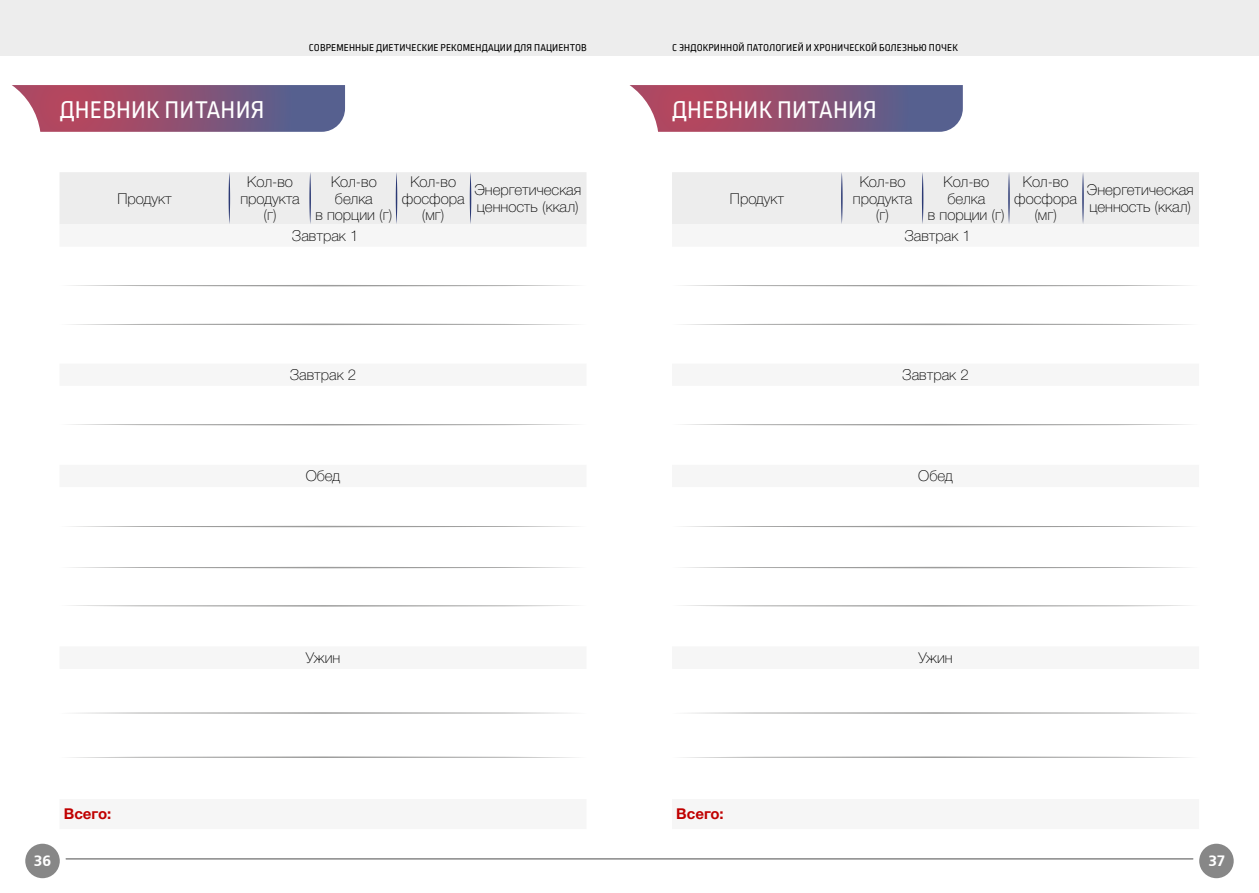
<style>
.page{position:relative;width:1259px;height:893px;background:#fff}
.page>*{position:absolute;margin:0;border:0;box-sizing:border-box;transform-origin:0 0}
.t1{font:25.5px "Ropa Sans Pro";letter-spacing:.01em;color:#fff}
.t2{font:100 15px/16.5px "Helvetica Neue Cyr";color:#000;text-align:center}
.t3{font:700 15px "Helvetica Neue Cyr";color:#c00000}
.t4{font:700 15px "Free Set";color:#fff}
.t5{font:10.5px "Ropa Sans Pro";letter-spacing:.01em;color:#000}
</style>
<div class="page">
<svg style="left:12px;top:85px;width:333px;height:47px;background:#8f5e7e"></svg>
<svg style="left:139px;top:286px;width:368px;height:283px"></svg>
<svg style="left:70px;top:324px;width:507px;height:1px"></svg>
<svg style="left:70px;top:424px;width:507px;height:1px"></svg>
<svg style="left:70px;top:526px;width:507px;height:1px"></svg>
<svg style="left:70px;top:605px;width:507px;height:2px"></svg>
<div style="left:60px;top:172px;width:526px;height:52px;background:#ededed"></div>
<svg style="left:70px;top:285px;width:507px;height:1px"></svg>
<svg style="left:70px;top:567px;width:507px;height:1px"></svg>
<svg style="left:70px;top:756px;width:507px;height:2px"></svg>
<svg style="left:76px;top:712px;width:495px;height:2px"></svg>
<svg style="left:629px;top:85px;width:334px;height:47px;background:#8f5e7f"></svg>
<svg style="left:752px;top:286px;width:368px;height:283px"></svg>
<svg style="left:682px;top:324px;width:507px;height:1px"></svg>
<svg style="left:682px;top:424px;width:508px;height:1px"></svg>
<svg style="left:682px;top:526px;width:507px;height:1px"></svg>
<svg style="left:682px;top:605px;width:507px;height:2px"></svg>
<div style="left:672px;top:172px;width:527px;height:52px;background:#ededed"></div>
<svg style="left:682px;top:285px;width:508px;height:1px"></svg>
<svg style="left:682px;top:567px;width:507px;height:1px"></svg>
<svg style="left:682px;top:756px;width:507px;height:2px"></svg>
<svg style="left:688px;top:712px;width:495px;height:2px"></svg>
<hr style="left:43px;top:858px;width:1172px;height:2px;background:#878787">
<div style="left:1196px;top:841px;width:40px;height:40px;background:#878787;border-radius:50%"></div>
<div style="left:1193px;top:838px;width:46px;height:46px;border:6px solid #fff;border-radius:50%"></div>
<div style="left:22px;top:841px;width:41px;height:40px;background:#878787;border-radius:50%"></div>
<div style="left:19px;top:838px;width:47px;height:46px;border:6px solid #fff;border-radius:50%"></div>
<div style="left:0;top:0;width:1259px;height:55px;background:#ededed"></div>
<h1 class="t1" style="left:60px;top:96px;width:206px">ДНЕВНИК ПИТАНИЯ</h1>
<p class="t5" style="left:309px;top:42px;width:279px">СОВРЕМЕННЫЕ ДИЕТИЧЕСКИЕ РЕКОМЕНДАЦИИ ДЛЯ ПАЦИЕНТОВ</p>
<p class="t5" style="left:672px;top:42px;width:287px">С ЭНДОКРИННОЙ ПАТОЛОГИЕЙ И ХРОНИЧЕСКОЙ БОЛЕЗНЬЮ ПОЧЕК</p>
<h1 class="t1" style="left:672px;top:96px;width:206px">ДНЕВНИК ПИТАНИЯ</h1>
<p class="t2" style="left:117px;top:190px;width:56px">Продукт</p>
<p class="t3" style="left:64px;top:806px;width:49px">Всего:</p>
<p class="t2" style="left:240px;top:174px;width:61px">Кол-во продукта (г)</p>
<p class="t2" style="left:315px;top:174px;width:78px">Кол-во белка<br>в порции (г)</p>
<p class="t2" style="left:402px;top:174px;width:64px">Кол-во фосфора (мг)</p>
<p class="t2" style="left:474px;top:182px;width:108px;text-align:left">Энергетическая ценность (ккал)</p>
<p class="t2" style="left:292px;top:227px;width:68px">Завтрак 1</p>
<p class="t2" style="left:290px;top:367px;width:68px">Завтрак 2</p>
<p class="t2" style="left:306px;top:468px;width:36px">Обед</p>
<p class="t2" style="left:306px;top:649px;width:36px">Ужин</p>
<p class="t2" style="left:730px;top:190px;width:56px">Продукт</p>
<p class="t3" style="left:676px;top:806px;width:49px">Всего:</p>
<p class="t2" style="left:853px;top:174px;width:61px">Кол-во продукта (г)</p>
<p class="t2" style="left:928px;top:174px;width:78px">Кол-во белка<br>в порции (г)</p>
<p class="t2" style="left:1014px;top:174px;width:64px">Кол-во фосфора (мг)</p>
<p class="t2" style="left:1086px;top:182px;width:108px;text-align:left">Энергетическая ценность (ккал)</p>
<p class="t2" style="left:904px;top:227px;width:68px">Завтрак 1</p>
<p class="t2" style="left:902px;top:367px;width:68px">Завтрак 2</p>
<p class="t2" style="left:918px;top:468px;width:36px">Обед</p>
<p class="t2" style="left:918px;top:649px;width:36px">Ужин</p>
<p class="t4" style="left:34px;top:853px;width:19px">36</p>
<p class="t4" style="left:1208px;top:853px;width:18px">37</p>
</div>
